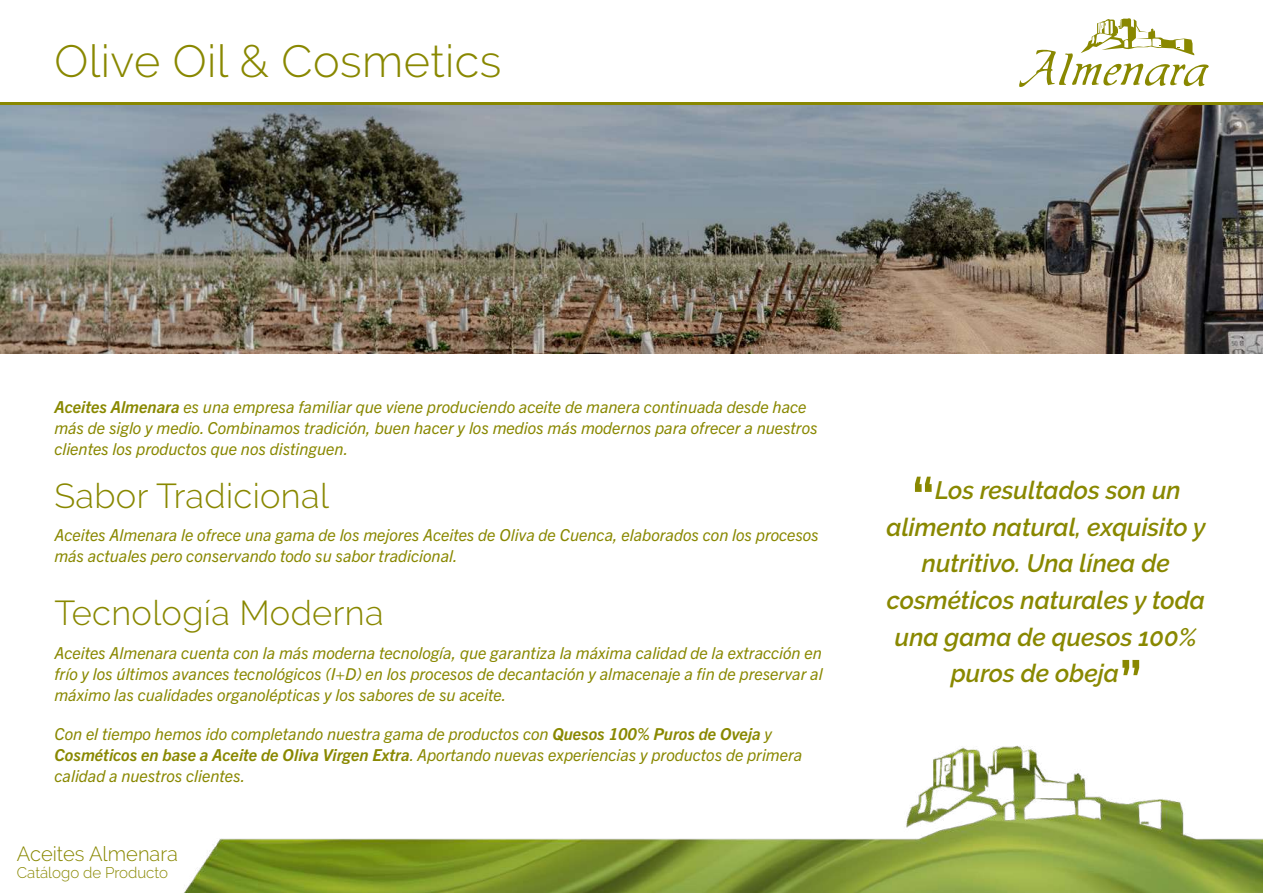
<style>
.page{position:relative;width:1263px;height:893px;background:#fff}
.page>*{position:absolute;margin:0;border:0;box-sizing:border-box;transform-origin:0 0}
.t1{font:600 63px "Raleway";color:#898800}
.t2{font:300 45px "Raleway";letter-spacing:.01em;color:#898800}
.t3{font:300 34.5px "Raleway";letter-spacing:.01em;color:#898800}
.t4{font:italic 600 25.05px "Raleway";color:#898800}
.t5{font:300 20.55px "Raleway";color:#898800}
.t6{font:italic 16.5px/21px "Trade Gothic Next LT Pro";color:#898800}
.t7{font:300 15.45px "Raleway";color:#898800}
.s1{font-weight:700}
</style>
<div class="page">
<img style="left:184px;top:745px;width:1079px;height:148px">
<img style="left:0;top:104px;width:1263px;height:249px">
<svg style="left:1019px;top:18px;width:190px;height:69px"></svg>
<hr style="left:0;top:102px;width:1263px;height:2px;background:#898800">
<h2 class="t2" style="left:54px;top:35px;width:449px">Olive Oil &amp; Cosmetics</h2>
<p class="t6" style="left:54px;top:395px;width:765px"><span class="s1">Aceites Almenara</span> es una empresa familiar que viene produciendo aceite de manera continuada desde hace más de siglo y medio. Combinamos tradición, buen hacer y los medios más modernos para ofrecer a nuestros clientes los productos que nos distinguen.</p>
<h3 class="t3" style="left:54px;top:476px;width:276px">Sabor Tradicional</h3>
<p class="t6" style="left:54px;top:523px;width:766px">Aceites Almenara le ofrece una gama de los mejores Aceites de Oliva de Cuenca, elaborados con los procesos más actuales pero conservando todo su sabor tradicional.</p>
<h3 class="t3" style="left:54px;top:593px;width:331px">Tecnología Moderna</h3>
<p class="t6" style="left:54px;top:642px;width:770px;text-align:justify">Aceites Almenara cuenta con la más moderna tecnología, que garantiza la máxima calidad de la extracción en frío y los últimos avances tecnológicos (I+D) en los procesos de decantación y almacenaje a fin de preservar al máximo las cualidades organolépticas y los sabores de su aceite.</p>
<p class="t6" style="left:54px;top:723px;width:749px">Con el tiempo hemos ido completando nuestra gama de productos con <span class="s1">Quesos 100% Puros de Oveja</span> y<br><span class="s1">Cosméticos en base a Aceite de Oliva Virgen Extra</span>. Aportando nuevas experiencias y productos de primera calidad a nuestros clientes.</p>
<p class="t5" style="left:17px;top:842px;width:162px">Aceites Almenara</p>
<p class="t7" style="left:17px;top:864px;width:153px">Catálogo de Producto</p>
<h1 class="t1" style="left:911px;top:464px;width:25px">“</h1>
<h3 class="t4" style="left:935px;top:475px;width:247px">Los resultados son un</h3>
<h3 class="t4" style="left:886px;top:512px;width:321px">alimento natural, exquisito y</h3>
<h3 class="t4" style="left:922px;top:549px;width:249px">nutritivo. Una línea de</h3>
<h3 class="t4" style="left:887px;top:586px;width:320px">cosméticos naturales y toda</h3>
<h3 class="t4" style="left:895px;top:622px;width:303px">una gama de quesos 100%</h3>
<h3 class="t4" style="left:951px;top:659px;width:169px">puros de obeja</h3>
<h1 class="t1" style="left:1119px;top:648px;width:25px">”</h1>
</div>
